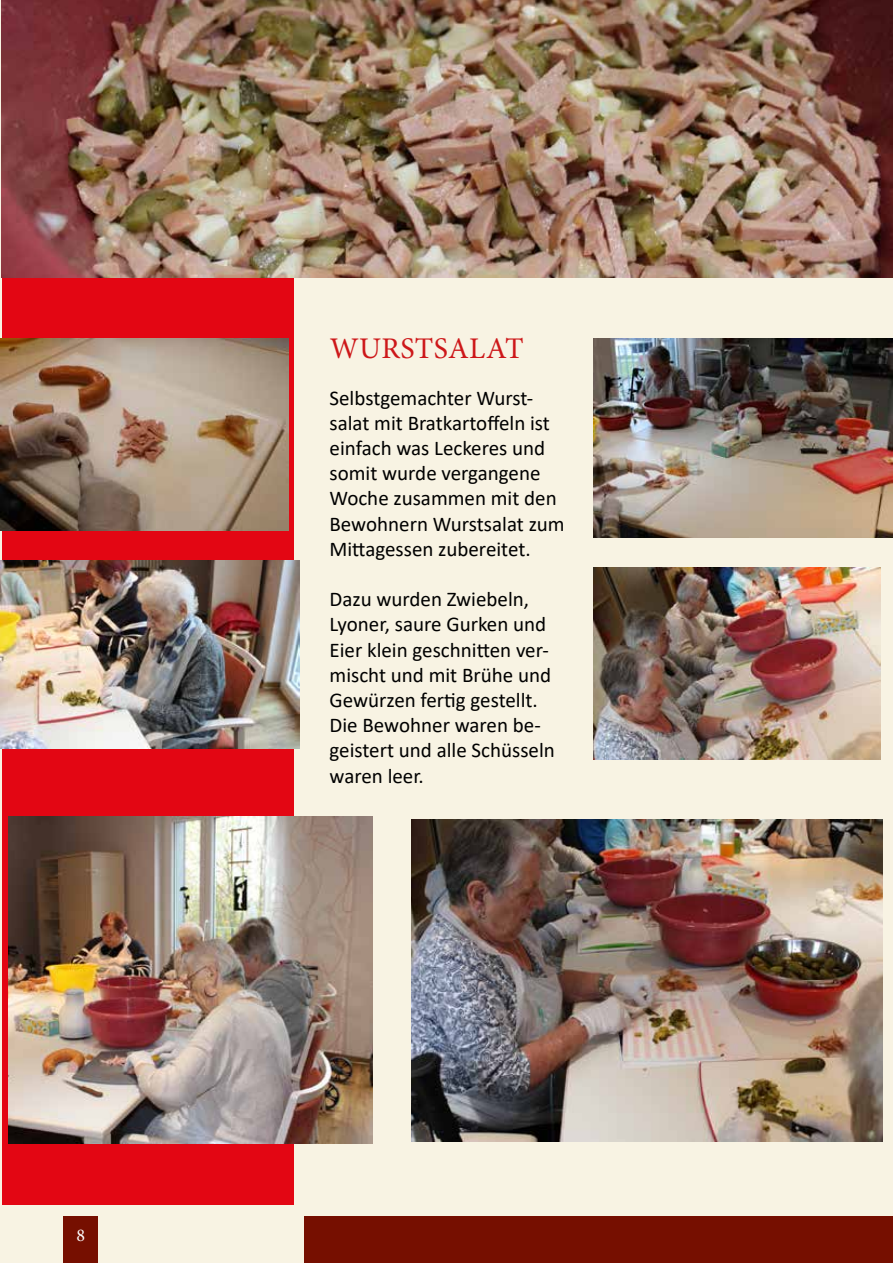
<style>
.page{position:relative;width:893px;height:1263px;background:#f8f3e3}
.page>*{position:absolute;margin:0;border:0;box-sizing:border-box;transform-origin:0 0}
.t1{font:30px "Minion Pro";letter-spacing:.01em;color:#cd1719}
.t2{font:21px/25.2px "Calibri";color:#000}
.t3{font:18px "Minion Pro";color:#fff}
</style>
<div class="page">
<div style="left:64px;top:1216px;width:34px;height:47px;background:#760f00"></div>
<div style="left:305px;top:1216px;width:588px;height:47px;background:#760f00"></div>
<div style="left:2px;top:0;width:291px;height:1204px;background:#e30613"></div>
<img style="left:2px;top:0;width:891px;height:278px">
<img style="left:0;top:338px;width:288px;height:192px">
<img style="left:9px;top:816px;width:363px;height:328px">
<img style="left:411px;top:819px;width:471px;height:323px">
<img style="left:0;top:560px;width:299px;height:188px">
<img style="left:594px;top:338px;width:299px;height:199px">
<img style="left:594px;top:568px;width:287px;height:191px">
<p class="t3" style="left:76px;top:1223px;width:10px">8</p>
<h1 class="t1" style="left:330px;top:328px;width:195px">WURSTSALAT</h1>
<p class="t2" style="left:330px;top:384px;width:237px">Selbstgemachter Wurst&shy;salat mit Bratkartoffeln ist einfach was Leckeres und somit wurde vergangene<br>Woche zusammen mit den<br>Bewohnern Wurstsalat zum<br>Mittagessen zubereitet.</p>
<p class="t2" style="left:330px;top:586px;width:227px">Dazu wurden Zwiebeln,<br>Lyoner, saure Gurken und<br>Eier klein geschnitten ver&shy;mischt und mit Brühe und<br>Gewürzen fertig gestellt.<br>Die Bewohner waren be&shy;geistert und alle Schüsseln waren leer.</p>
</div>
